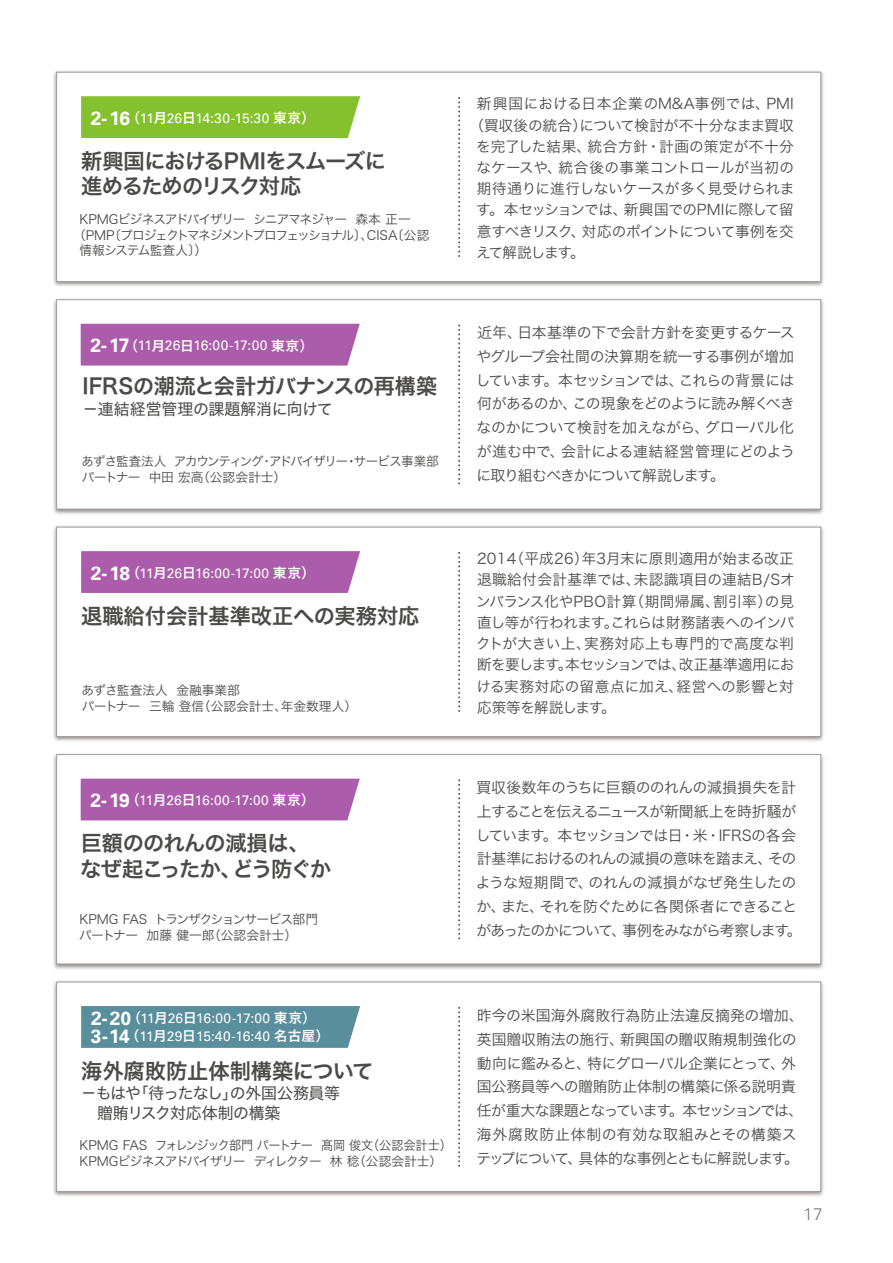
<style>
.page{position:relative;width:893px;height:1263px;background:#fff}
.page>*{position:absolute;margin:0;border:0;box-sizing:border-box;transform-origin:0 0}
.t1{font:21.15px "Hira Kaku Pro W6";color:#4c4948}
.t2{font:21.15px/25.5px "Hira Kaku Pro W6";letter-spacing:-.05em;color:#4c4948}
.t3{font:21.15px/25.5px "Hira Kaku Pro W6";letter-spacing:-.04em;color:#4c4948}
.t4{font:21.15px "Hira Kaku Pro W6";letter-spacing:-.02em;color:#4c4948}
.t5{font:300 16.95px "Univers 45";color:#75757c}
.t6{font:15.9px/19px "Hira Kaku Std W4";letter-spacing:-.03em;color:#4c4948}
.t7{font:15.9px "Hira Kaku Std W4";color:#4c4948}
.t8{font:14.85px/23.7px "Hira Kaku Pro N W3";letter-spacing:-.03em;color:#4c4948}
.t9{font:14.7px/21.1px "Hira Kaku Pro N W3";letter-spacing:-.01em;color:#4c4948;text-align:justify}
.t10{font:14.7px "Hira Kaku Pro N W3";letter-spacing:.03em;color:#4c4948}
.t11{font:14.7px "Hira Kaku Pro N W3";letter-spacing:-.045em;color:#4c4948}
.t12{font:14.7px "Hira Kaku Pro N W3";letter-spacing:.025em;color:#4c4948}
.t13{font:14.7px "Hira Kaku Pro N W3";letter-spacing:.015em;color:#4c4948}
.t14{font:14.7px "Hira Kaku Pro N W3";letter-spacing:-.07em;color:#4c4948}
.t15{font:13.8px/18px "Universfor KPMG";letter-spacing:-.01em;color:#fff}
.t16{font:12.75px/15.9px "Hira Kaku Pro W3";letter-spacing:-.06em;color:#4c4948}
.t17{font:12.75px "Hira Kaku Pro W3";letter-spacing:-.115em;color:#4c4948}
.t18{font:12.75px/15.9px "Hira Kaku Pro W3";color:#4c4948}
.t19{font:12.75px "Hira Kaku Pro W3";letter-spacing:-.09em;color:#4c4948}
.s1{font-weight:700;font-size:19.05px}
.s2{font-family:"Hiragino UD Sans Std W6"}
.s3{font-family:"Hiragino UD Sans Std W4"}
</style>
<div class="page">
<img style="left:53px;top:70px;width:771px;height:217px">
<div style="left:56px;top:72px;width:765px;height:210px;background:#fff;border:1px solid #9e9e9f"></div>
<img style="left:53px;top:298px;width:771px;height:217px">
<div style="left:56px;top:299px;width:765px;height:210px;background:#fff;border:1px solid #9e9e9f"></div>
<img style="left:53px;top:525px;width:771px;height:217px">
<div style="left:56px;top:527px;width:765px;height:210px;background:#fff;border:1px solid #9e9e9f"></div>
<img style="left:53px;top:753px;width:771px;height:217px">
<div style="left:56px;top:754px;width:765px;height:210px;background:#fff;border:1px solid #9e9e9f"></div>
<img style="left:53px;top:980px;width:771px;height:217px">
<div style="left:56px;top:982px;width:765px;height:210px;background:#fff;border:1px solid #9e9e9f"></div>
<div style="left:81px;top:96px;width:279px;height:42px;background:#85c12f"></div>
<div style="left:81px;top:324px;width:279px;height:42px;background:#ab5caa"></div>
<div style="left:81px;top:551px;width:279px;height:42px;background:#ab5caa"></div>
<div style="left:81px;top:779px;width:279px;height:41px;background:#ab5caa"></div>
<div style="left:81px;top:1006px;width:279px;height:42px;background:#598f9c"></div>
<svg style="left:458px;top:98px;width:2px;height:159px"></svg>
<svg style="left:458px;top:325px;width:2px;height:159px"></svg>
<svg style="left:458px;top:553px;width:2px;height:158px"></svg>
<svg style="left:458px;top:780px;width:2px;height:159px"></svg>
<svg style="left:458px;top:1008px;width:2px;height:158px"></svg>
<p class="t15" style="left:91px;top:109px;width:226px"><span class="s1">2-16</span><span class="s2">（</span>11<span class="s2">月</span>26<span class="s2">日</span>14:30-15:30 <span class="s2">東京）</span></p>
<h1 class="t2" style="left:81px;top:147px;width:306px">新興国におけるPMIをスムーズに進めるためのリスク対応</h1>
<p class="t19" style="left:79px;top:207px;width:333px">KPMGビジネスアドバイザリー シニアマネジャー 森本 正一</p>
<p class="t17" style="left:73px;top:223px;width:358px">（PMP〔プロジェクトマネジメントプロフェッショナル〕、CISA〔公認</p>
<p class="t16" style="left:79px;top:242px;width:129px">情報システム監査人〕）</p>
<p class="t15" style="left:90px;top:336px;width:224px"><span class="s1">2-17</span><span class="s2">（</span>11<span class="s2">月</span>26<span class="s2">日</span>16:00-17:00 <span class="s2">東京）</span></p>
<h1 class="t4" style="left:83px;top:367px;width:356px">IFRSの潮流と会計ガバナンスの再構築</h1>
<p class="t7" style="left:82px;top:397px;width:252px">－連結経営管理の課題解消に向けて</p>
<p class="t16" style="left:81px;top:452px;width:359px">あずさ監査法人 アカウンティング・アドバイザリー<span class="s3">・</span>サービス事業部パートナー 中田 宏高（公認会計士）</p>
<p class="t15" style="left:91px;top:564px;width:226px"><span class="s1">2-18</span><span class="s2">（</span>11<span class="s2">月</span>26<span class="s2">日</span>16:00-17:00 <span class="s2">東京）</span></p>
<h1 class="t1" style="left:81px;top:597px;width:340px">退職給付会計基準改正への実務対応</h1>
<p class="t18" style="left:81px;top:682px;width:277px">あずさ監査法人 金融事業部<br>パートナー 三輪 登信（公認会計士、年金数理人）</p>
<p class="t15" style="left:90px;top:791px;width:226px"><span class="s1">2-19</span><span class="s2">（</span>11<span class="s2">月</span>26<span class="s2">日</span>16:00-17:00 <span class="s2">東京）</span></p>
<h1 class="t3" style="left:80px;top:830px;width:253px">巨額ののれんの減損は、なぜ起こったか、どう防ぐか</h1>
<p class="t16" style="left:79px;top:910px;width:240px">KPMG FAS トランザクションサービス部門パートナー 加藤 健一郎（公認会計士）</p>
<p class="t15" style="left:91px;top:1009px;width:240px"><span class="s1">2-20</span><span class="s2">（</span>11<span class="s2">月</span>26<span class="s2">日</span>16:00-17:00 <span class="s2">東京）<br></span><span class="s1">3-14</span><span class="s2">（</span>11<span class="s2">月</span>29<span class="s2">日</span>15:40-16:40 <span class="s2">名古屋）</span></p>
<h1 class="t1" style="left:81px;top:1051px;width:294px">海外腐敗防止体制構築について</h1>
<p class="t6" style="left:81px;top:1084px;width:261px">－もはや「待ったなし」の外国公務員等　贈賄リスク対応体制の構築</p>
<p class="t16" style="left:79px;top:1136px;width:374px">KPMG FAS フォレンジック部門 パートナー 髙岡 俊文（公認会計士）<br>KPMGビジネスアドバイザリー ディレクター 林 稔（公認会計士）</p>
<p class="t10" style="left:477px;top:91px;width:318px">新興国における日本企業のM&amp;A事例では、PMI</p>
<p class="t9" style="left:470px;top:113px;width:326px">（買収後の統合）について検討が不十分なまま買収</p>
<p class="t12" style="left:476px;top:133px;width:319px">を完了した結果、統合方針・計画の策定が不十分</p>
<p class="t13" style="left:476px;top:154px;width:319px">なケースや、統合後の事業コントロールが当初の</p>
<p class="t9" style="left:477px;top:177px;width:319px">期待通りに進行しないケースが多く見受けられま</p>
<p class="t9" style="left:476px;top:198px;width:319px">す。本セッションでは、新興国でのPMIに際して留</p>
<p class="t11" style="left:477px;top:218px;width:318px">意すべきリスク、対応のポイントについて事例を交</p>
<p class="t14" style="left:476px;top:239px;width:110px">えて解説します。</p>
<p class="t8" style="left:476px;top:319px;width:321px;text-align:justify">近年、日本基準の下で会計方針を変更するケースやグループ会社間の決算期を統一する事例が増加しています。本セッションでは、これらの背景には何があるのか、この現象をどのように読み解くべきなのかについて検討を加えながら、グローバル化が進む中で、会計による連結経営管理にどのように取り組むべきかについて解説します。</p>
<p class="t9" style="left:476px;top:547px;width:320px">2014（平成26）年3月末に原則適用が始まる改正退職給付会計基準では、未認識項目の連結B/Sオンバランス化やPBO計算（期間帰属、割引率）の見直し等が行われます。これらは財務諸表へのインパクトが大きい上、実務対応上も専門的で高度な判断を要します。本セッションでは、改正基準適用における実務対応の留意点に加え、経営への影響と対応策等を解説します。</p>
<p class="t8" style="left:476px;top:774px;width:328px">買収後数年のうちに巨額ののれんの減損損失を計上することを伝えるニュースが新聞紙上を時折騒がしています。本セッションでは日・米・IFRSの各会計基準におけるのれんの減損の意味を踏まえ、そのような短期間で、のれんの減損がなぜ発生したのか、また、それを防ぐために各関係者にできることがあったのかについて、事例をみながら考察します。</p>
<p class="t8" style="left:476px;top:1002px;width:329px">昨今の米国海外腐敗行為防止法違反摘発の増加、英国贈収賄法の施行、新興国の贈収賄規制強化の動向に鑑みると、特にグローバル企業にとって、外国公務員等への贈賄防止体制の構築に係る説明責任が重大な課題となっています。本セッションでは、海外腐敗防止体制の有効な取組みとその構築ステップについて、具体的な事例とともに解説します。</p>
<p class="t5" style="left:804px;top:1203px;width:20px">17</p>
</div>
